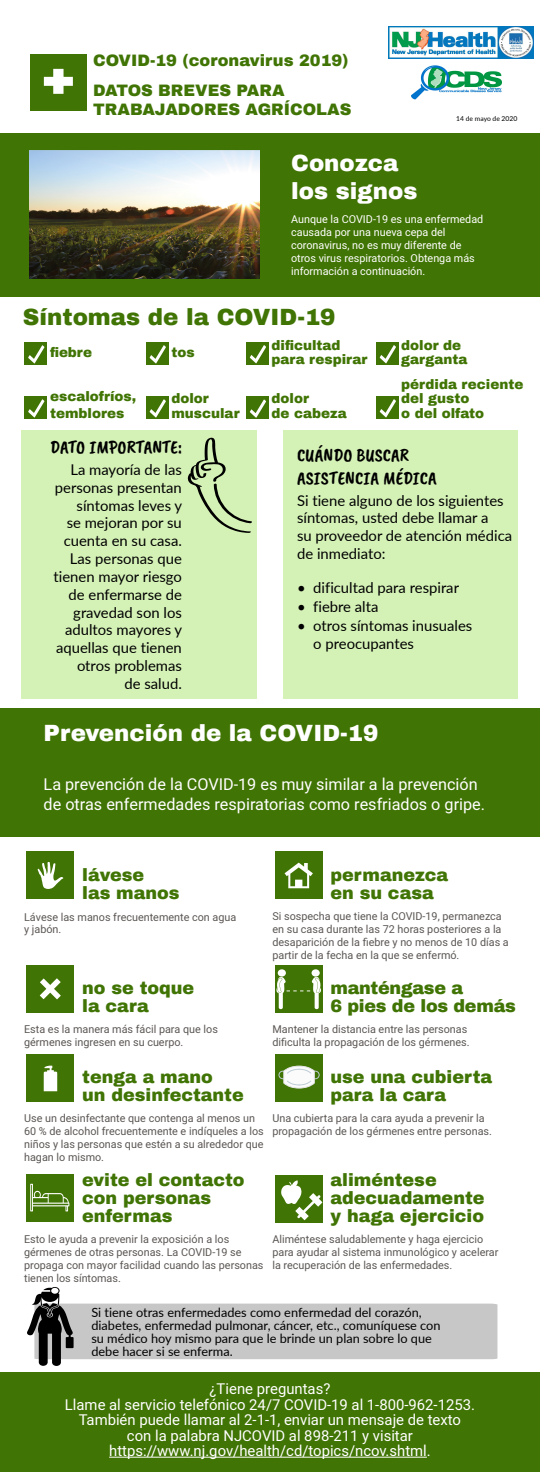
<style>
.page{position:relative;width:540px;height:1472px;background:#fff}
.page>*{position:absolute;margin:0;border:0;box-sizing:border-box;transform-origin:0 0}
.t1{font:900 22.95px/27.5px "Archivo";color:#fff}
.t2{font:900 22.95px "Archivo";color:#407404}
.t3{font:18.6px/22.3px "Caveat Brush";color:#000}
.t4{font:900 17.55px/18px "Archivo";color:#407404}
.t5{font:16.2px/19.4px "Heebo";color:#fff}
.t6{font:900 16.2px/19.4px "Archivo";color:#407404}
.t7{font:14.85px/17.8px "Lato";color:#000}
.t8{font:14.85px/15.6px "Heebo";color:#fff;text-align:center}
.t9{font:900 13.5px/14.4px "Archivo";color:#407404}
.t10{font:12.75px/13.2px "Lato";color:#000}
.t11{font:10.8px/13px "Heebo";color:#5b5654}
.t12{font:10.8px/13px "Heebo";color:#fff}
.t13{font:6.75px "Lato";color:#000}
</style>
<div class="page">
<div style="left:0;top:134px;width:540px;height:163px;background:#407404"></div>
<img style="left:29px;top:150px;width:231px;height:129px">
<div style="left:30px;top:54px;width:57px;height:57px;background:#407404"></div>
<svg style="left:44px;top:69px;width:29px;height:25px"></svg>
<div style="left:21px;top:429px;width:235px;height:269px;background:#d4f1b6"></div>
<svg style="left:188px;top:437px;width:64px;height:96px"></svg>
<div style="left:283px;top:429px;width:235px;height:269px;background:#d4f1b6"></div>
<div style="left:0;top:1372px;width:540px;height:100px;background:#407404"></div>
<hr style="left:109px;top:1457px;width:318px;height:1px;background:#fff">
<svg style="left:27px;top:1287px;width:470px;height:79px"></svg>
<img style="left:411px;top:58px;width:91px;height:42px">
<img style="left:388px;top:26px;width:146px;height:32px">
<div style="left:24px;top:342px;width:23px;height:23px;background:#407404"></div>
<svg style="left:28px;top:345px;width:16px;height:18px"></svg>
<div style="left:146px;top:342px;width:23px;height:23px;background:#407404"></div>
<svg style="left:150px;top:345px;width:16px;height:18px"></svg>
<div style="left:246px;top:342px;width:23px;height:23px;background:#407404"></div>
<svg style="left:250px;top:345px;width:16px;height:18px"></svg>
<div style="left:376px;top:342px;width:23px;height:23px;background:#407404"></div>
<svg style="left:380px;top:345px;width:16px;height:18px"></svg>
<div style="left:24px;top:396px;width:23px;height:23px;background:#407404"></div>
<svg style="left:28px;top:399px;width:16px;height:18px"></svg>
<div style="left:146px;top:396px;width:23px;height:23px;background:#407404"></div>
<svg style="left:150px;top:399px;width:16px;height:18px"></svg>
<div style="left:246px;top:396px;width:23px;height:23px;background:#407404"></div>
<svg style="left:250px;top:399px;width:16px;height:19px"></svg>
<div style="left:376px;top:396px;width:23px;height:23px;background:#407404"></div>
<svg style="left:380px;top:399px;width:16px;height:18px"></svg>
<div style="left:0;top:708px;width:540px;height:129px;background:#407404"></div>
<div style="left:27px;top:852px;width:47px;height:47px;background:#407404"></div>
<svg style="left:38px;top:862px;width:25px;height:27px"></svg>
<div style="left:275px;top:852px;width:47px;height:47px;background:#407404"></div>
<svg style="left:285px;top:863px;width:28px;height:25px"></svg>
<div style="left:27px;top:965px;width:47px;height:47px;background:#407404"></div>
<svg style="left:40px;top:978px;width:21px;height:21px"></svg>
<div style="left:275px;top:965px;width:47px;height:47px;background:#407404"></div>
<svg style="left:276px;top:969px;width:45px;height:40px"></svg>
<div style="left:27px;top:1055px;width:47px;height:47px;background:#407404"></div>
<svg style="left:44px;top:1065px;width:13px;height:26px"></svg>
<div style="left:275px;top:1055px;width:47px;height:47px;background:#407404"></div>
<svg style="left:278px;top:1065px;width:42px;height:23px"></svg>
<div style="left:27px;top:1174px;width:47px;height:47px;background:#407404"></div>
<svg style="left:30px;top:1184px;width:39px;height:27px"></svg>
<div style="left:275px;top:1175px;width:47px;height:47px;background:#407404"></div>
<svg style="left:281px;top:1180px;width:41px;height:40px"></svg>
<p class="t6" style="left:93px;top:50px;width:257px">COVID-19 (coronavirus 2019)</p>
<p class="t6" style="left:93px;top:81px;width:260px">DATOS BREVES PARA<br>TRABAJADORES AGRÍCOLAS</p>
<p class="t13" style="left:456px;top:114px;width:62px">14 de mayo de 2020</p>
<p class="t1" style="left:291px;top:150px;width:128px">Conozca los signos</p>
<p class="t12" style="left:291px;top:212px;width:194px">Aunque la COVID-19 es una enfermedad causada por una nueva cepa del coronavirus, no es muy diferente de otros virus respiratorios. Obtenga más información a continuación.</p>
<p class="t2" style="left:23px;top:303px;width:314px">Síntomas de la COVID-19</p>
<p class="t9" style="left:50px;top:345px;width:44px">fiebre</p>
<p class="t9" style="left:171px;top:345px;width:25px">tos</p>
<p class="t9" style="left:272px;top:338px;width:97px">dificultad para respirar</p>
<p class="t9" style="left:401px;top:338px;width:68px">dolor de garganta</p>
<p class="t9" style="left:50px;top:389px;width:88px;line-height:16.2px">escalofríos, temblores</p>
<p class="t9" style="left:171px;top:391px;width:70px">dolor muscular</p>
<p class="t9" style="left:272px;top:391px;width:77px">dolor<br>de cabeza</p>
<p class="t9" style="left:401px;top:377px;width:124px">pérdida reciente del gusto<br>o del olfato</p>
<p class="t3" style="left:50px;top:436px;width:133px">DATO IMPORTANTE:</p>
<p class="t7" style="left:54px;top:460px;width:130px;text-align:right">La mayoría de las personas presentan síntomas leves y<br>se mejoran por su cuenta en su casa.<br>Las personas que tienen mayor riesgo de enfermarse de gravedad son los adultos mayores y aquellas que tienen otros problemas<br>de salud.</p>
<p class="t3" style="left:297px;top:445px;width:141px">CUÁNDO BUSCAR<br>ASISTENCIA MÉDICA</p>
<p class="t7" style="left:297px;top:491px;width:217px">Si tiene alguno de los siguientes síntomas, usted debe llamar a<br>su proveedor de atención médica de inmediato:</p>
<p class="t7" style="left:297px;top:578px;width:164px">• dificultad para respirar</p>
<p class="t7" style="left:297px;top:597px;width:83px">• fiebre alta</p>
<p class="t7" style="left:313px;top:616px;width:161px;text-indent:-16px">• otros síntomas inusuales o preocupantes</p>
<p class="t1" style="left:44px;top:720px;width:336px">Prevención de la COVID-19</p>
<p class="t5" style="left:44px;top:775px;width:443px">La prevención de la COVID-19 es muy similar a la prevención de otras enfermedades respiratorias como resfriados o gripe.</p>
<p class="t4" style="left:82px;top:866px;width:99px">lávese<br>las manos</p>
<p class="t11" style="left:24px;top:910px;width:214px">Lávese las manos frecuentemente con agua y jabón.</p>
<p class="t4" style="left:82px;top:979px;width:114px">no se toque la cara</p>
<p class="t11" style="left:24px;top:1022px;width:195px">Esta es la manera más fácil para que los gérmenes ingresen en su cuerpo.</p>
<p class="t4" style="left:82px;top:1068px;width:163px">tenga a mano<br>un desinfectante</p>
<p class="t11" style="left:24px;top:1112px;width:241px">Use un desinfectante que contenga al menos un 60 % de alcohol frecuentemente e indíqueles a los niños y las personas que estén a su alrededor que hagan lo mismo.</p>
<p class="t4" style="left:82px;top:1171px;width:164px">evite el contacto con personas enfermas</p>
<p class="t11" style="left:24px;top:1232px;width:241px">Esto le ayuda a prevenir la exposición a los gérmenes de otras personas. La COVID-19 se propaga con mayor facilidad cuando las personas tienen los síntomas.</p>
<p class="t4" style="left:330px;top:866px;width:119px">permanezca en su casa</p>
<p class="t11" style="left:272px;top:910px;width:238px">Si sospecha que tiene la COVID-19, permanezca en su casa durante las 72 horas posteriores a la desaparición de la fiebre y no menos de 10 días a partir de la fecha en la que se enfermó.</p>
<p class="t4" style="left:330px;top:979px;width:187px">manténgase a<br>6 pies de los demás</p>
<p class="t11" style="left:272px;top:1022px;width:199px">Mantener la distancia entre las personas dificulta la propagación de los gérmenes.</p>
<p class="t4" style="left:330px;top:1068px;width:163px">use una cubierta para la cara</p>
<p class="t11" style="left:272px;top:1111px;width:221px">Una cubierta para la cara ayuda a prevenir la propagación de los gérmenes entre personas.</p>
<p class="t4" style="left:330px;top:1171px;width:156px">aliméntese adecuadamente y haga ejercicio</p>
<p class="t11" style="left:272px;top:1232px;width:228px">Aliméntese saludablemente y haga ejercicio para ayudar al sistema inmunológico y acelerar la recuperación de las enfermedades.</p>
<p class="t10" style="left:91px;top:1305px;width:351px">Si tiene otras enfermedades como enfermedad del corazón, diabetes, enfermedad pulmonar, cáncer, etc., comuníquese con su médico hoy mismo para que le brinde un plan sobre lo que debe hacer si se enferma.</p>
<p class="t8" style="left:210px;top:1381px;width:122px">¿Tiene preguntas?</p>
<p class="t8" style="left:65px;top:1396px;width:412px">Llame al servicio telefónico 24/7 COVID-19 al 1-800-962-1253.</p>
<p class="t8" style="left:79px;top:1412px;width:384px">También puede llamar al 2-1-1, enviar un mensaje de texto con la palabra NJCOVID al 898-211 y visitar https://www.nj.gov/health/cd/topics/ncov.shtml.</p>
</div>
